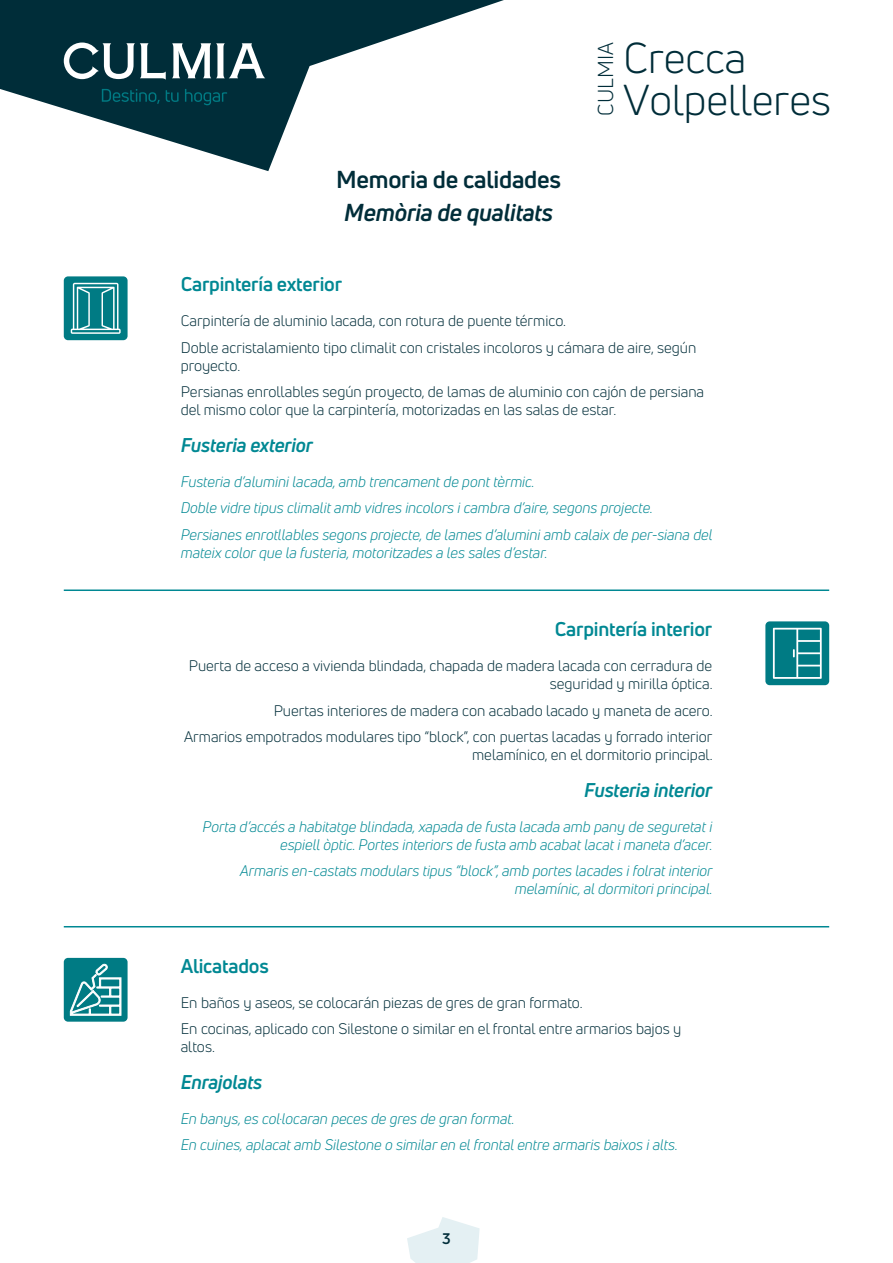
<style>
.page{position:relative;width:893px;height:1263px;background:#fff}
.page>*{position:absolute;margin:0;border:0;box-sizing:border-box;transform-origin:0 0}
.t1{font:42.3px/41.4px "Uni Neue";color:#002d39}
.t2{font:700 24px "Uni Neue";letter-spacing:-.01em;color:#002d39}
.t3{font:italic 700 24px "Uni Neue";letter-spacing:-.01em;color:#002d39}
.t4{font:21.15px "Uni Neue";color:#002d39}
.t5{font:700 19.5px "Uni Neue";letter-spacing:-.01em;color:#008893}
.t6{font:italic 700 19.5px "Uni Neue";letter-spacing:-.01em;color:#008893}
.t7{font:15px/26.5px "Uni Neue";color:#002d39}
.t8{font:italic 15px/26.5px "Uni Neue";color:#008893}
.t9{font:700 15px "Uni Neue";color:#002d39}
</style>
<div class="page">
<svg style="left:0;top:0;width:504px;height:171px"></svg>
<svg style="left:407px;top:1217px;width:73px;height:46px"></svg>
<svg style="left:172px;top:43px;width:93px;height:35px"></svg>
<svg style="left:64px;top:43px;width:102px;height:37px"></svg>
<svg style="left:102px;top:89px;width:125px;height:16px;background:#003e49"></svg>
<div style="left:64px;top:958px;width:64px;height:64px;background:#007b84;border-radius:4px"></div>
<svg style="left:69px;top:963px;width:53px;height:53px"></svg>
<div style="left:64px;top:276px;width:64px;height:64px;background:#007b84;border-radius:4px"></div>
<svg style="left:71px;top:283px;width:50px;height:51px"></svg>
<div style="left:765px;top:621px;width:64px;height:64px;background:#007b84;border-radius:4px"></div>
<svg style="left:773px;top:628px;width:49px;height:51px"></svg>
<hr style="left:64px;top:589px;width:765px;height:2px;background:#008893">
<hr style="left:64px;top:926px;width:765px;height:1px;background:#008893">
<h2 class="t2" style="left:336px;top:164px;width:226px">Memoria de calidades</h2>
<h2 class="t3" style="left:344px;top:198px;width:210px">Memòria de qualitats</h2>
<h3 class="t4" style="left:593px;top:116px;width:74px;rotate:-90deg">CULMIA</h3>
<h1 class="t1" style="left:623px;top:37px;width:209px">Crecca<br>Volpelleres</h1>
<h3 class="t5" style="left:181px;top:272px;width:163px">Carpintería exterior</h3>
<p class="t7" style="left:181px;top:307px;width:517px">Carpintería de aluminio lacada, con rotura de puente térmico.<br>Doble acristalamiento tipo climalit con cristales incoloros y cámara de aire, según</p>
<p class="t7" style="left:181px;top:352px;width:525px">proyecto.<br>Persianas enrollables según proyecto, de lamas de aluminio con cajón de persiana</p>
<p class="t7" style="left:181px;top:396px;width:437px">del mismo color que la carpintería, motorizadas en las salas de estar.</p>
<h3 class="t6" style="left:181px;top:432px;width:134px">Fusteria exterior</h3>
<p class="t8" style="left:181px;top:468px;width:533px">Fusteria d’alumini lacada, amb trencament de pont tèrmic.<br>Doble vidre tipus climalit amb vidres incolors i cambra d’aire, segons projecte.<br>Persianes enrotllables segons projecte, de lames d’alumini amb calaix de per-siana del</p>
<p class="t8" style="left:181px;top:539px;width:368px">mateix color que la fusteria, motoritzades a les sales d’estar.</p>
<h3 class="t5" style="left:555px;top:617px;width:159px">Carpintería interior</h3>
<p class="t7" style="left:189px;top:657px;width:525px;line-height:18px;text-align:right">Puerta de acceso a vivienda blindada, chapada de madera lacada con cerradura de seguridad y mirilla óptica.</p>
<p class="t7" style="left:184px;top:697px;width:530px;text-align:right">Puertas interiores de madera con acabado lacado y maneta de acero.<br>Armarios empotrados modulares tipo “block”, con puertas lacadas y forrado interior</p>
<p class="t7" style="left:472px;top:741px;width:242px">melamínico, en el dormitorio principal.</p>
<h3 class="t6" style="left:584px;top:777px;width:130px">Fusteria interior</h3>
<p class="t8" style="left:203px;top:817px;width:511px;line-height:18px;text-align:right">Porta d’accés a habitatge blindada, xapada de fusta lacada amb pany de seguretat i espiell òptic. Portes interiors de fusta amb acabat lacat i maneta d’acer.</p>
<p class="t8" style="left:240px;top:862px;width:474px;line-height:18px;text-align:right">Armaris en-castats modulars tipus “block”, amb portes lacades i folrat interior melamínic, al dormitori principal.</p>
<h3 class="t5" style="left:181px;top:953px;width:90px">Alicatados</h3>
<p class="t7" style="left:181px;top:989px;width:502px">En baños y aseos, se colocarán piezas de gres de gran formato.<br>En cocinas, aplicado con Silestone o similar en el frontal entre armarios bajos y</p>
<p class="t7" style="left:181px;top:1033px;width:36px">altos.</p>
<h3 class="t6" style="left:181px;top:1069px;width:83px">Enrajolats</h3>
<p class="t8" style="left:181px;top:1105px;width:499px">En banys, es col·locaran peces de gres de gran format.<br>En cuines, aplacat amb Silestone o similar en el frontal entre armaris baixos i alts.</p>
<p class="t9" style="left:442px;top:1229px;width:10px">3</p>
</div>
